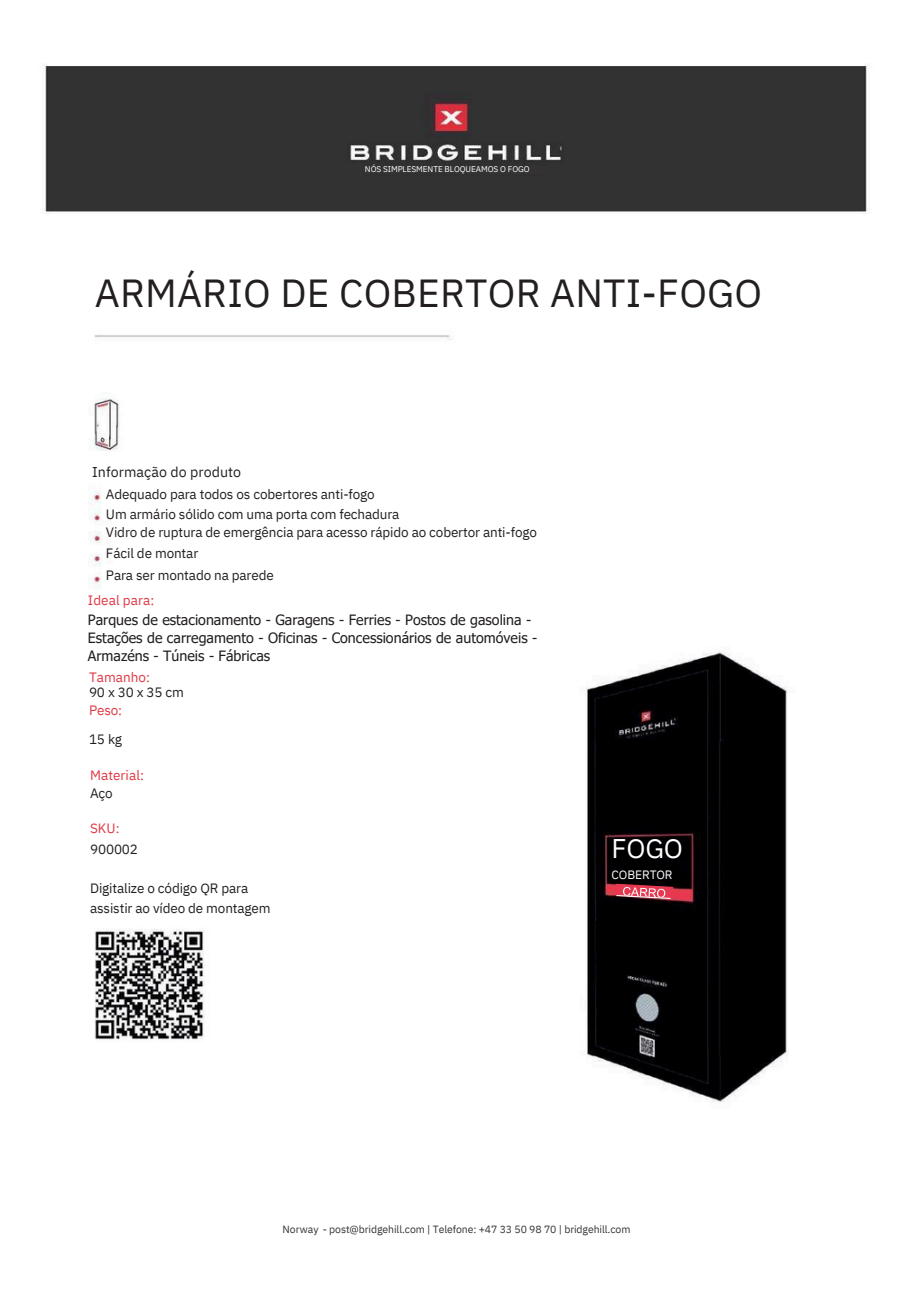
<style>
.page{position:relative;width:911px;height:1304px;background:#fff}
.page>*{position:absolute;margin:0;border:0;box-sizing:border-box;transform-origin:0 0}
.t1{font:39px "IBM Plex Sans";letter-spacing:.005em;color:#231f20}
.t2{font:27px "IBM Plex Sans";color:#fff}
.t3{font:14.25px/18px "Tahoma";color:#231f20}
.t4{font:14.25px "IBM Plex Sans";letter-spacing:.005em;color:#231f20}
.t5{font:13.5px/20.2px "IBM Plex Sans";letter-spacing:-.01em;color:#231f20}
.t6{font:13.5px "IBM Plex Sans";letter-spacing:.005em;color:#e03743}
.t7{font:12px "IBM Plex Sans";letter-spacing:-.01em;color:#fff}
.t8{font:10.5px "IBM Plex Sans";letter-spacing:-.01em;color:#353334}
.t9{font:8.25px "IBM Plex Sans";letter-spacing:-.01em;color:#fff}
.s1{color:#e03743}
</style>
<div class="page">
<img style="left:43px;top:65px;width:826px;height:1038px">
<div style="left:355px;top:158px;width:200px;height:25px;background:#323232"></div>
<img style="left:601px;top:825px;width:99px;height:81px">
<img style="left:614px;top:884px;width:59px;height:14px">
<svg style="left:622px;top:887px;width:43px;height:10px"></svg>
<p class="t9" style="left:365px;top:164px;width:166px">NÓS SIMPLESMENTE BLOQUEAMOS O FOGO</p>
<p class="t1" style="left:95px;top:267px;width:668px">ARMÁRIO DE COBERTOR ANTI-FOGO</p>
<h1 class="t4" style="left:92px;top:462px;width:150px">Informação do produto</h1>
<h3 class="t5" style="left:106px;top:483px;width:295px">Adequado para todos os cobertores anti-fogo<br>Um armário sólido com uma porta com fechadura</h3>
<h3 class="t5" style="left:106px;top:521px;width:432px;line-height:21.3px">Vidro de ruptura de emergência para acesso rápido ao cobertor anti-fogo<br>Fácil de montar<br>Para ser montado na parede</h3>
<p class="t6" style="left:88px;top:591px;width:68px">Ideal para:</p>
<p class="t3" style="left:88px;top:611px;width:451px">Parques de estacionamento - Garagens - Ferries - Postos de gasolina -<br>Estações de carregamento - Oficinas - Concessionários de automóveis -<br>Armazéns - Túneis - Fábricas</p>
<h3 class="t6" style="left:89px;top:668px;width:63px">Tamanho:</h3>
<h3 class="t5" style="left:89px;top:683px;width:96px;line-height:18px">90x30x35cm<br><span class="s1">Peso:</span></h3>
<h3 class="t5" style="left:89px;top:729px;width:35px">15 kg</h3>
<h2 class="t6" style="left:90px;top:766px;width:55px">Material:</h2>
<h3 class="t5" style="left:90px;top:783px;width:24px">Aço</h3>
<h3 class="t5" style="left:90px;top:818px;width:49px"><span class="s1">SKU:<br></span>900002</h3>
<h3 class="t5" style="left:90px;top:877px;width:182px">Digitalize o código QR para assistir ao vídeo de montagem</h3>
<h4 class="t2" style="left:611px;top:831px;width:73px">FOGO</h4>
<h4 class="t7" style="left:611px;top:866px;width:62px">COBERTOR</h4>
<h5 class="t8" style="left:282px;top:1222px;width:349px">Norway - post@bridgehill.com | Telefone: +47 33 50 98 70 | bridgehill.com</h5>
</div>
